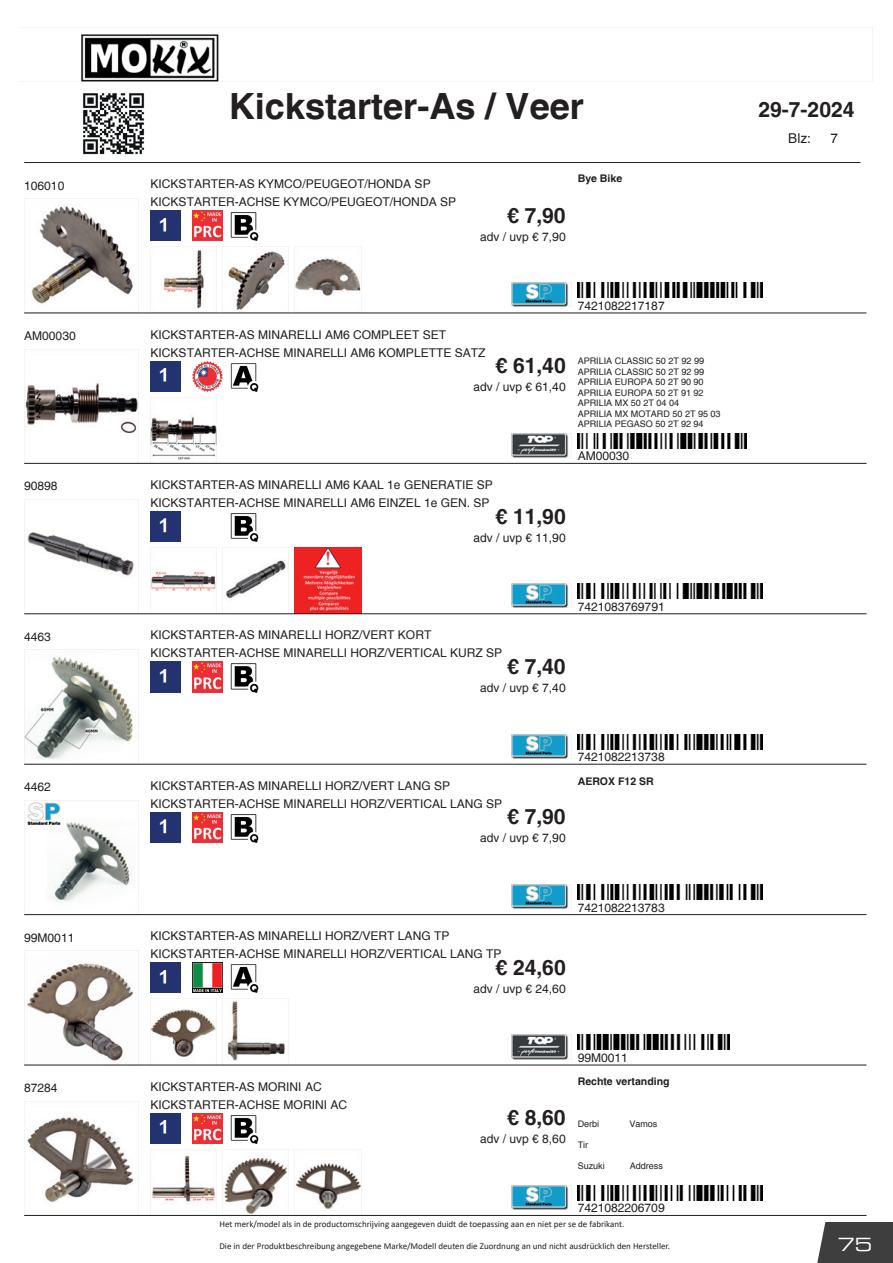
<style>
.page{position:relative;width:893px;height:1263px;background:#fff}
.page>*{position:absolute;margin:0;border:0;box-sizing:border-box;transform-origin:0 0}
.t1{font:700 36.15px "Helvetica";color:#231f20}
.t2{font:700 21px "Helvetica";color:#231f20}
.t3{font:18px "Eurostile Extended Two";color:#fff}
.t4{font:13.5px "Helvetica";color:#231f20}
.t5{font:12px/18px "Helvetica";color:#231f20}
.t6{font:700 10.5px "Helvetica";color:#231f20}
.t7{font:9px/10.5px "Helvetica";color:#231f20}
.t8{font:9px "Calibri";color:#231f20}
.t9{font:9px "Calibri";color:#221f1f}
</style>
<div class="page">
<div style="left:817px;top:1222px;width:76px;height:41px;background:#3e3e3f"></div>
<img style="left:81px;top:34px;width:138px;height:47px">
<hr style="left:24px;top:162px;width:836px;height:1px;background:#231f20">
<img style="left:512px;top:283px;width:60px;height:24px">
<img style="left:24px;top:200px;width:115px;height:113px">
<img style="left:151px;top:250px;width:66px;height:63px">
<img style="left:223px;top:248px;width:66px;height:65px">
<img style="left:295px;top:258px;width:66px;height:55px">
<img style="left:578px;top:283px;width:185px;height:15px">
<img style="left:151px;top:211px;width:30px;height:30px">
<img style="left:193px;top:211px;width:30px;height:30px">
<img style="left:230px;top:212px;width:29px;height:29px">
<hr style="left:24px;top:313px;width:842px;height:1px;background:#231f20">
<img style="left:512px;top:433px;width:60px;height:24px">
<img style="left:24px;top:349px;width:115px;height:114px">
<img style="left:151px;top:397px;width:66px;height:66px">
<img style="left:578px;top:433px;width:168px;height:15px">
<img style="left:151px;top:361px;width:30px;height:30px">
<img style="left:193px;top:361px;width:30px;height:30px">
<img style="left:230px;top:363px;width:29px;height:28px">
<hr style="left:24px;top:463px;width:842px;height:1px;background:#231f20">
<img style="left:512px;top:584px;width:60px;height:24px">
<img style="left:24px;top:499px;width:115px;height:113px">
<img style="left:151px;top:551px;width:66px;height:59px">
<img style="left:226px;top:549px;width:63px;height:63px">
<img style="left:295px;top:548px;width:66px;height:65px">
<img style="left:578px;top:584px;width:185px;height:15px">
<img style="left:151px;top:511px;width:30px;height:31px">
<img style="left:230px;top:513px;width:29px;height:29px">
<hr style="left:24px;top:613px;width:842px;height:1px;background:#231f20">
<img style="left:512px;top:734px;width:60px;height:24px">
<img style="left:24px;top:650px;width:115px;height:114px">
<img style="left:578px;top:734px;width:185px;height:15px">
<img style="left:151px;top:662px;width:30px;height:30px">
<img style="left:193px;top:662px;width:30px;height:30px">
<img style="left:230px;top:663px;width:29px;height:29px">
<hr style="left:24px;top:764px;width:842px;height:1px;background:#231f20">
<img style="left:512px;top:884px;width:60px;height:24px">
<img style="left:24px;top:800px;width:115px;height:113px">
<img style="left:578px;top:884px;width:185px;height:15px">
<img style="left:151px;top:812px;width:30px;height:30px">
<img style="left:193px;top:812px;width:30px;height:30px">
<img style="left:230px;top:814px;width:29px;height:28px">
<hr style="left:24px;top:914px;width:842px;height:1px;background:#231f20">
<img style="left:512px;top:1035px;width:60px;height:24px">
<img style="left:24px;top:951px;width:115px;height:114px">
<img style="left:151px;top:1000px;width:66px;height:65px">
<img style="left:223px;top:1000px;width:66px;height:65px">
<img style="left:578px;top:1035px;width:152px;height:15px">
<img style="left:151px;top:963px;width:30px;height:30px">
<img style="left:193px;top:963px;width:30px;height:30px">
<img style="left:230px;top:964px;width:29px;height:29px">
<hr style="left:24px;top:1065px;width:842px;height:1px;background:#231f20">
<img style="left:512px;top:1185px;width:60px;height:24px">
<img style="left:24px;top:1101px;width:115px;height:114px">
<img style="left:151px;top:1149px;width:66px;height:66px">
<img style="left:223px;top:1149px;width:66px;height:66px">
<img style="left:295px;top:1149px;width:66px;height:66px">
<img style="left:578px;top:1185px;width:185px;height:15px">
<img style="left:151px;top:1113px;width:30px;height:30px">
<img style="left:193px;top:1113px;width:30px;height:30px">
<img style="left:230px;top:1115px;width:29px;height:28px">
<hr style="left:24px;top:1215px;width:842px;height:1px;background:#231f20">
<img style="left:83px;top:93px;width:62px;height:62px">
<h1 class="t1" style="left:229px;top:84px;width:357px">Kickstarter-As / Veer</h1>
<p class="t5" style="left:24px;top:176px;width:42px">106010</p>
<p class="t5" style="left:151px;top:175px;width:307px">KICKSTARTER-AS KYMCO/PEUGEOT/HONDA SP<br>KICKSTARTER-ACHSE KYMCO/PEUGEOT/HONDA SP</p>
<h2 class="t2" style="left:507px;top:202px;width:60px">€ 7,90</h2>
<p class="t5" style="left:480px;top:228px;width:87px">adv / uvp € 7,90</p>
<p class="t6" style="left:578px;top:172px;width:46px">Bye Bike</p>
<p class="t5" style="left:24px;top:327px;width:53px">AM00030</p>
<p class="t5" style="left:151px;top:325px;width:336px">KICKSTARTER-AS MINARELLI AM6 COMPLEET SET<br>KICKSTARTER-ACHSE MINARELLI AM6 KOMPLETTE SATZ</p>
<h2 class="t2" style="left:495px;top:353px;width:72px">€ 61,40</h2>
<p class="t5" style="left:473px;top:378px;width:94px">adv / uvp € 61,40</p>
<p class="t5" style="left:24px;top:477px;width:35px">90898</p>
<p class="t5" style="left:151px;top:476px;width:344px">KICKSTARTER-AS MINARELLI AM6 KAAL 1e GENERATIE SP<br>KICKSTARTER-ACHSE MINARELLI AM6 EINZEL 1e GEN. SP</p>
<h2 class="t2" style="left:495px;top:503px;width:72px">€ 11,90</h2>
<p class="t5" style="left:473px;top:528px;width:94px">adv / uvp € 11,90</p>
<p class="t5" style="left:578px;top:297px;width:88px">7421082217187</p>
<p class="t7" style="left:578px;top:356px;width:144px">APRILIA CLASSIC 50 2T 92 99<br>APRILIA CLASSIC 50 2T 92 99<br>APRILIA EUROPA 50 2T 90 90<br>APRILIA EUROPA 50 2T 91 92<br>APRILIA MX 50 2T 04 04<br>APRILIA MX MOTARD 50 2T 95 03<br>APRILIA PEGASO 50 2T 92 94</p>
<p class="t5" style="left:578px;top:447px;width:53px">AM00030</p>
<p class="t5" style="left:24px;top:628px;width:28px">4463</p>
<p class="t5" style="left:151px;top:626px;width:353px">KICKSTARTER-AS MINARELLI HORZ/VERT KORT<br>KICKSTARTER-ACHSE MINARELLI HORZ/VERTICAL KURZ SP</p>
<h2 class="t2" style="left:507px;top:654px;width:60px">€ 7,40</h2>
<p class="t5" style="left:480px;top:679px;width:87px">adv / uvp € 7,40</p>
<p class="t5" style="left:578px;top:598px;width:88px">7421083769791</p>
<p class="t5" style="left:24px;top:778px;width:28px">4462</p>
<p class="t5" style="left:151px;top:777px;width:353px">KICKSTARTER-AS MINARELLI HORZ/VERT LANG SP<br>KICKSTARTER-ACHSE MINARELLI HORZ/VERTICAL LANG SP</p>
<h2 class="t2" style="left:507px;top:804px;width:60px">€ 7,90</h2>
<p class="t5" style="left:480px;top:829px;width:87px">adv / uvp € 7,90</p>
<p class="t5" style="left:578px;top:748px;width:88px">7421082213738</p>
<p class="t6" style="left:578px;top:775px;width:78px">AEROX F12 SR</p>
<p class="t5" style="left:24px;top:928px;width:52px">99M0011</p>
<p class="t5" style="left:151px;top:927px;width:352px">KICKSTARTER-AS MINARELLI HORZ/VERT LANG TP<br>KICKSTARTER-ACHSE MINARELLI HORZ/VERTICAL LANG TP</p>
<h2 class="t2" style="left:495px;top:954px;width:72px">€ 24,60</h2>
<p class="t5" style="left:473px;top:980px;width:94px">adv / uvp € 24,60</p>
<p class="t5" style="left:578px;top:898px;width:88px">7421082213783</p>
<p class="t5" style="left:24px;top:1079px;width:35px">87284</p>
<p class="t5" style="left:151px;top:1077px;width:198px">KICKSTARTER-AS MORINI AC<br>KICKSTARTER-ACHSE MORINI AC</p>
<h2 class="t2" style="left:507px;top:1105px;width:60px">€ 8,60</h2>
<p class="t5" style="left:480px;top:1130px;width:87px">adv / uvp € 8,60</p>
<p class="t5" style="left:578px;top:1049px;width:52px">99M0011</p>
<p class="t6" style="left:578px;top:1074px;width:93px">Rechte vertanding</p>
<p class="t7" style="left:578px;top:1118px;width:23px">Derbi</p>
<p class="t7" style="left:629px;top:1118px;width:30px">Vamos</p>
<p class="t7" style="left:578px;top:1139px;width:12px">Tir</p>
<p class="t7" style="left:578px;top:1160px;width:29px">Suzuki</p>
<p class="t7" style="left:630px;top:1160px;width:35px">Address</p>
<p class="t5" style="left:578px;top:1199px;width:88px">7421082206709</p>
<p class="t9" style="left:219px;top:1218px;width:407px">Het merk/model als in de productomschrijving aangegeven duidt de toepassing aan en niet per se de fabrikant.</p>
<p class="t8" style="left:219px;top:1239px;width:452px">Die in der Produktbeschreibung angegebene Marke/Modell deuten die Zuordnung an und nicht ausdrücklich den Hersteller.</p>
<h2 class="t2" style="left:758px;top:97px;width:97px">29-7-2024</h2>
<p class="t4" style="left:788px;top:130px;width:24px">Blz:</p>
<p class="t4" style="left:830px;top:130px;width:9px">7</p>
<h3 class="t3" style="left:838px;top:1231px;width:36px">75</h3>
</div>
